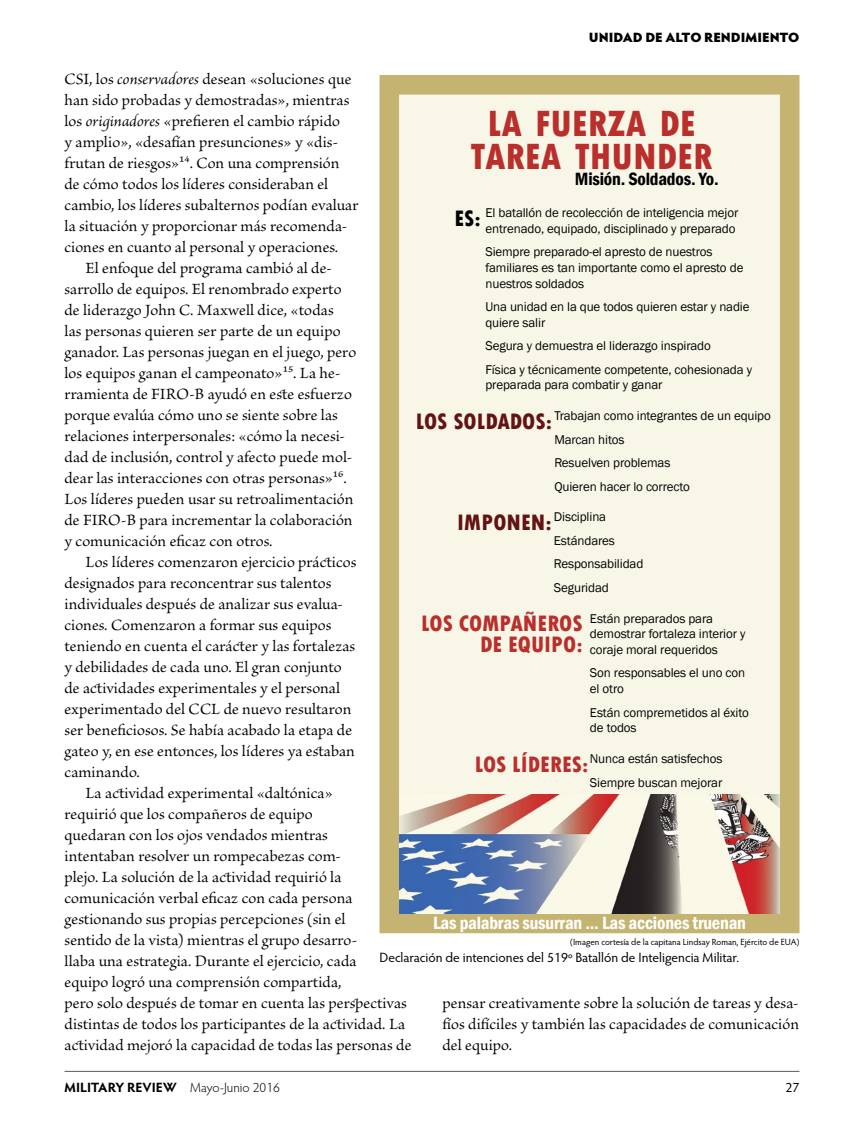
<style>
.page{position:relative;width:864px;height:1134px;background:#fff}
.page>*{position:absolute;margin:0;border:0;box-sizing:border-box;transform-origin:0 0}
.t1{font:800 condensed 38.4px/32.5px "Tw Cen";color:#ba2e2c;text-align:center}
.t2{font:800 condensed 23.55px/20.9px "Tw Cen";color:#ba2e2c;text-align:right}
.t3{font:800 condensed 23.55px "Tw Cen";color:#641314}
.t4{font:800 condensed 23.55px "Tw Cen";color:#000}
.t5{font:600 condensed 18.3px "Franklin Gothic";letter-spacing:-.01em;color:#fff}
.t6{font:600 condensed 18.3px "Franklin Gothic";letter-spacing:-.01em;color:#010101}
.t7{font:16.5px/21px "Brioso Pro";letter-spacing:.005em;color:#000;text-align:justify}
.t8{font:13.5px "Hypatia Sans Pro";color:#000}
.t9{font:700 13.5px "Hypatia Sans Pro";letter-spacing:-.005em;color:#000}
.t10{font:900 13.5px "Hypatia Sans Pro";letter-spacing:-.005em;color:#000}
.t11{font:13.05px/15.6px "Franklin Gothic";letter-spacing:-.01em;color:#010101}
.t12{font:9px "Hypatia Sans Pro";letter-spacing:-.005em;color:#000}
.s1{font-style:italic}
.s2{font-family:"Tw Cen";font-weight:800;font-stretch:condensed;font-size:23.55px;color:#641314}
.s3{font-family:"Tw Cen";font-weight:800;font-stretch:condensed;font-size:23.55px;color:#ba2e2c}
.s4{font-weight:300}
</style>
<div class="page">
<hr style="left:65px;top:1071px;width:734px;height:1px;background:#58595b">
<svg style="left:380px;top:75px;width:420px;height:858px;background:#efecd4"></svg>
<img style="left:399px;top:794px;width:381px;height:120px">
<p class="t10" style="left:589px;top:27px;width:212px">UNIDAD DE ALTO RENDIMIENTO</p>
<p class="t7" style="left:64px;top:69px;width:288px">CSI, los <span class="s1">conservadores</span> desean «soluciones que</p>
<p class="t7" style="left:64px;top:90px;width:286px">han sido probadas y demostradas», mientras</p>
<p class="t7" style="left:64px;top:111px;width:277px">los <span class="s1">originadores</span> «prefieren el cambio rápido</p>
<p class="t7" style="left:64px;top:132px;width:275px">y amplio», «desafían presunciones» y «dis-</p>
<p class="t7" style="left:64px;top:153px;width:277px">frutan de riesgos»14. Con una comprensión</p>
<p class="t7" style="left:64px;top:174px;width:265px">de cómo todos los líderes consideraban el</p>
<p class="t7" style="left:64px;top:195px;width:296px">cambio, los líderes subalternos podían evaluar</p>
<p class="t7" style="left:64px;top:216px;width:285px">la situación y proporcionar más recomenda-</p>
<p class="t7" style="left:64px;top:237px;width:275px">ciones en cuanto al personal y operaciones.</p>
<p class="t7" style="left:86px;top:258px;width:248px">El enfoque del programa cambió al de-</p>
<p class="t7" style="left:65px;top:279px;width:279px">sarrollo de equipos. El renombrado experto</p>
<p class="t7" style="left:65px;top:300px;width:271px">de liderazgo John C. Maxwell dice, «todas</p>
<p class="t7" style="left:65px;top:321px;width:278px">las personas quieren ser parte de un equipo</p>
<p class="t7" style="left:65px;top:342px;width:293px">ganador. Las personas juegan en el juego, pero</p>
<p class="t7" style="left:65px;top:363px;width:278px">los equipos ganan el campeonato»15. La he-</p>
<p class="t7" style="left:65px;top:384px;width:289px">rramienta de FIRO-B ayudó en este esfuerzo</p>
<p class="t7" style="left:65px;top:405px;width:275px">porque evalúa cómo uno se siente sobre las</p>
<p class="t7" style="left:65px;top:426px;width:282px">relaciones interpersonales: «cómo la necesi-</p>
<p class="t7" style="left:65px;top:447px;width:289px">dad de inclusión, control y afecto puede mol-</p>
<p class="t7" style="left:65px;top:468px;width:284px">dear las interacciones con otras personas»16.</p>
<p class="t7" style="left:65px;top:489px;width:290px">Los líderes pueden usar su retroalimentación</p>
<p class="t7" style="left:65px;top:510px;width:290px">de FIRO-B para incrementar la colaboración</p>
<p class="t7" style="left:65px;top:531px;width:209px">y comunicación eficaz con otros.</p>
<p class="t7" style="left:86px;top:552px;width:273px">Los líderes comenzaron ejercicio prácticos</p>
<p class="t7" style="left:65px;top:573px;width:269px">designados para reconcentrar sus talentos</p>
<p class="t7" style="left:65px;top:594px;width:280px">individuales después de analizar sus evalua-</p>
<p class="t7" style="left:65px;top:615px;width:269px">ciones. Comenzaron a formar sus equipos</p>
<p class="t7" style="left:65px;top:636px;width:292px">teniendo en cuenta el carácter y las fortalezas</p>
<p class="t7" style="left:65px;top:657px;width:279px">y debilidades de cada uno. El gran conjunto</p>
<p class="t7" style="left:65px;top:678px;width:277px">de actividades experimentales y el personal</p>
<p class="t7" style="left:65px;top:699px;width:288px">experimentado del CCL de nuevo resultaron</p>
<p class="t7" style="left:65px;top:720px;width:289px">ser beneficiosos. Se había acabado la etapa de</p>
<p class="t7" style="left:65px;top:741px;width:292px">gateo y, en ese entonces, los líderes ya estaban</p>
<p class="t7" style="left:65px;top:762px;width:77px">caminando.</p>
<p class="t7" style="left:86px;top:783px;width:249px">La actividad experimental «daltónica»</p>
<p class="t7" style="left:65px;top:804px;width:250px">requirió que los compañeros de equipo</p>
<p class="t7" style="left:65px;top:825px;width:265px">quedaran con los ojos vendados mientras</p>
<p class="t7" style="left:65px;top:847px;width:278px">intentaban resolver un rompecabezas com-</p>
<p class="t7" style="left:65px;top:868px;width:279px">plejo. La solución de la actividad requirió la</p>
<p class="t7" style="left:65px;top:889px;width:289px">comunicación verbal eficaz con cada persona</p>
<p class="t7" style="left:65px;top:910px;width:282px">gestionando sus propias percepciones (sin el</p>
<p class="t7" style="left:65px;top:931px;width:294px">sentido de la vista) mientras el grupo desarro-</p>
<p class="t7" style="left:65px;top:952px;width:294px">llaba una estrategia. Durante el ejercicio, cada</p>
<p class="t7" style="left:65px;top:973px;width:279px">equipo logró una comprensión compartida,</p>
<p class="t7" style="left:65px;top:994px;width:344px">pero solo después de tomar en cuenta las perspectivas</p>
<p class="t7" style="left:65px;top:1015px;width:342px">distintas de todos los participantes de la actividad. La</p>
<p class="t7" style="left:65px;top:1036px;width:348px">actividad mejoró la capacidad de todas las personas de</p>
<h1 class="t1" style="left:471px;top:108px;width:244px">LA FUERZA DE<br>TAREA THUNDER</h1>
<p class="t11" style="left:485px;top:205px;width:254px">El batallón de recolección de inteligencia mejor entrenado, equipado, disciplinado y preparado</p>
<p class="t11" style="left:485px;top:244px;width:259px">Siempre preparado-el apresto de nuestros familiares es tan importante como el apresto de nuestros soldados</p>
<p class="t11" style="left:485px;top:299px;width:266px">Una unidad en la que todos quieren estar y nadie quiere salir</p>
<p class="t11" style="left:485px;top:334px;width:268px;line-height:23.5px">Segura y demuestra el liderazgo inspirado<br>Física y técnicamente competente, cohesionada y</p>
<p class="t11" style="left:485px;top:377px;width:178px">preparada para combatir y ganar</p>
<p class="t6" style="left:575px;top:167px;width:145px">Misión. Soldados. Yo.</p>
<h2 class="t4" style="left:454px;top:204px;width:28px">ES:</h2>
<p class="t11" style="left:554px;top:404px;width:218px;line-height:23.5px;text-indent:-139px"><span class="s2">LOS SOLDADOS:</span> Trabajan como integrantes de un equipo<br>Marcan hitos<br>Resuelven problemas<br>Quieren hacer lo correcto</p>
<p class="t11" style="left:554px;top:506px;width:91px;line-height:23.5px">Disciplina<br>Estándares<br>Responsabilidad<br>Seguridad</p>
<h2 class="t3" style="left:457px;top:508px;width:96px">IMPONEN:</h2>
<h2 class="t2" style="left:421px;top:613px;width:163px">LOS COMPAÑEROS<br>DE EQUIPO:</h2>
<p class="t11" style="left:590px;top:611px;width:157px">Están preparados para demostrar fortaleza interior y coraje moral requeridos</p>
<p class="t11" style="left:590px;top:666px;width:157px">Son responsables el uno con el otro</p>
<p class="t11" style="left:590px;top:705px;width:160px">Están compremetidos al éxito de todos</p>
<p class="t11" style="left:475px;top:747px;width:249px;line-height:23.5px;text-align:right"><span class="s3">LOS LÍDERES:</span>Nunca están satisfechos<br>Siempre buscan mejorar</p>
<p class="t5" style="left:433px;top:910px;width:314px">Las palabras susurran ... Las acciones truenan</p>
<p class="t12" style="left:570px;top:936px;width:231px">(Imagen cortesía de la capitana Lindsay Roman, Ejército de EUA)</p>
<p class="t8" style="left:380px;top:948px;width:361px">Declaración de intenciones del 519º Batallón de Inteligencia Militar.</p>
<p class="t7" style="left:443px;top:994px;width:358px">pensar creativamente sobre la solución de tareas y desa&shy;fíos difíciles y también las capacidades de comunicación del equipo.</p>
<p class="t9" style="left:64px;top:1078px;width:217px">MILITARY REVIEW <span class="s4">Mayo-Junio 2016</span></p>
<p class="t8" style="left:786px;top:1078px;width:15px">27</p>
</div>
